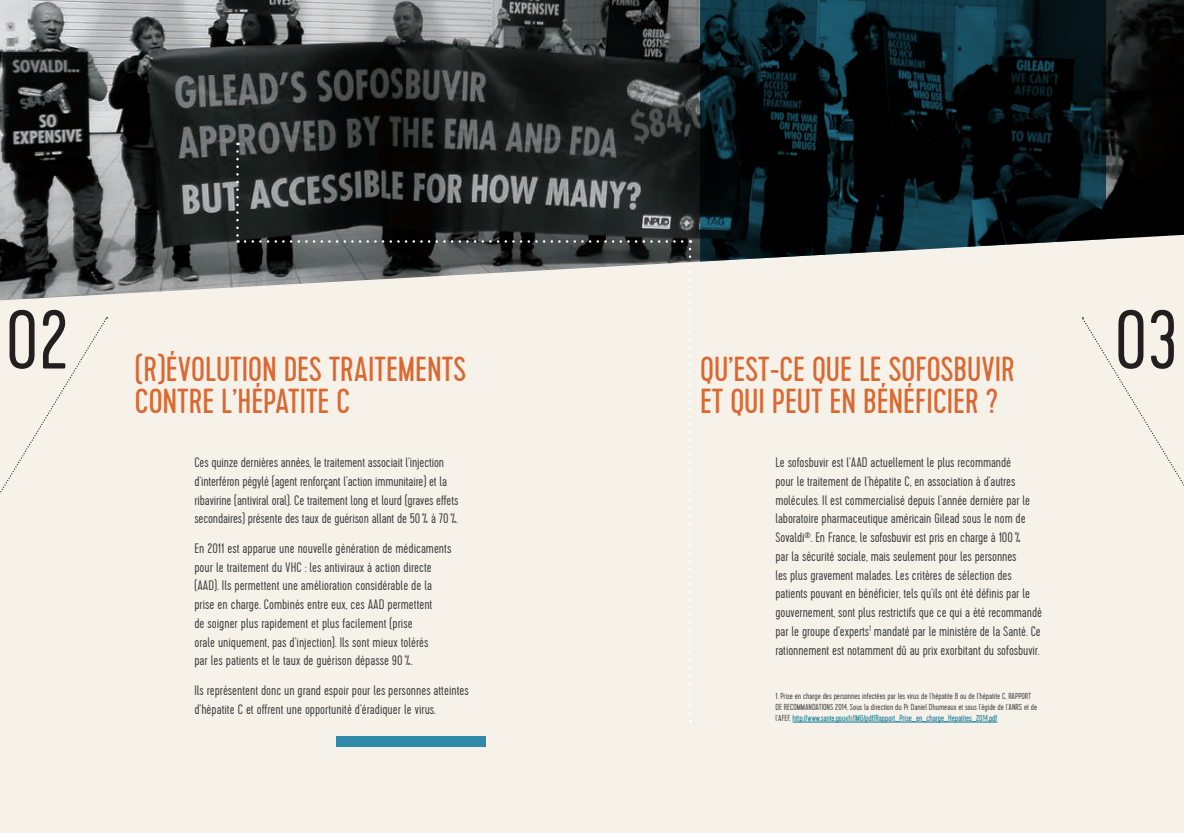
<style>
.page{position:relative;width:1184px;height:833px;background:#fff}
.page>*{position:absolute;margin:0;border:0;box-sizing:border-box;transform-origin:0 0}
.t1{font:300 83.38px "Cervo";color:#231f20}
.t2{font:34.75px/32.5px "Cervo";color:#da6832}
.t3{font:300 13.75px/18.8px "Cervo";letter-spacing:-.005em;color:#3e3e3f}
.t4{font:300 8.75px/11.2px "Cervo";letter-spacing:-.005em;color:#3e3e3f}
.s1{color:#007092}
</style>
<div class="page">
<div style="left:0;top:206px;width:1183px;height:627px;background:#f7f2e9"></div>
<img style="left:0;top:0;width:1183px;height:300px">
<svg style="left:700px;top:0;width:406px;height:262px;background:#112126"></svg>
<div style="left:337px;top:736px;width:149px;height:11px;background:#3189a9"></div>
<svg style="left:0;top:317px;width:108px;height:177px"></svg>
<svg style="left:1081px;top:317px;width:103px;height:200px"></svg>
<hr style="left:792px;top:722px;width:205px;height:1px;background:#007092">
<svg style="left:236px;top:151px;width:3px;height:92px"></svg>
<svg style="left:245px;top:240px;width:446px;height:3px"></svg>
<svg style="left:688px;top:249px;width:3px;height:473px"></svg>
<h1 class="t1" style="left:5px;top:293px;width:66px">02</h1>
<h2 class="t2" style="left:135px;top:353px;width:333px">(R)ÉVOLUTION DES TRAITEMENTS<br>CONTRE L’HÉPATITE C</h2>
<p class="t3" style="left:194px;top:453px;width:265px">Ces quinze dernières années, le traitement associait l’injection d’interféron pégylé (agent renforçant l’action immunitaire) et la ribavirine (antiviral oral). Ce traitement long et lourd (graves effets secondaires) présente des taux de guérison allant de 50% à 70%.</p>
<p class="t3" style="left:194px;top:539px;width:258px">En 2011 est apparue une nouvelle génération de médicaments pour le traitement du VHC : les antiviraux à action directe (AAD). Ils permettent une amélioration considérable de la prise en charge. Combinés entre eux, ces AAD permettent<br>de soigner plus rapidement et plus facilement (prise<br>orale uniquement, pas d’injection). Ils sont mieux tolérés<br>par les patients et le taux de guérison dépasse 90 %.</p>
<p class="t3" style="left:194px;top:681px;width:276px">Ils représentent donc un grand espoir pour les personnes atteintes d’hépatite C et offrent une opportunité d’éradiquer le virus.</p>
<h2 class="t2" style="left:700px;top:353px;width:311px">QU’EST-CE QUE LE SOFOSBUVIR<br>ET QUI PEUT EN BÉNÉFICIER ?</h2>
<p class="t3" style="left:775px;top:453px;width:268px">Le sofosbuvir est l’AAD actuellement le plus recommandé<br>pour le traitement de l’hépatite C, en association à d’autres molécules. Il est commercialisé depuis l’année dernière par le laboratoire pharmaceutique américain Gilead sous le nom de Sovaldi<sup>®</sup>. En France, le sofosbuvir est pris en charge à 100%<br>par la sécurité sociale, mais seulement pour les personnes<br>les plus gravement malades. Les critères de sélection des patients pouvant en bénéficier, tels qu’ils ont été définis par le gouvernement, sont plus restrictifs que ce qui a été recommandé par le groupe d’experts<sup>1</sup> mandaté par le ministère de la Santé. Ce rationnement est notamment dû au prix exorbitant du sofosbuvir.</p>
<p class="t4" style="left:775px;top:690px;width:263px">1. Prise en charge des personnes infectées par les virus de l’hépatite B ou de l’hépatite C, RAPPORT<br>DE RECOMMANDATIONS 2014, Sous la direction du Pr Daniel Dhumeaux et sous l’égide de l’ANRS et de l’AFEF, <span class="s1">http://www.sante.gouv.fr/IMG/pdf/Rapport_Prise_en_charge_Hepatites_2014.pdf</span></p>
<h1 class="t1" style="left:1114px;top:293px;width:65px">03</h1>
</div>
